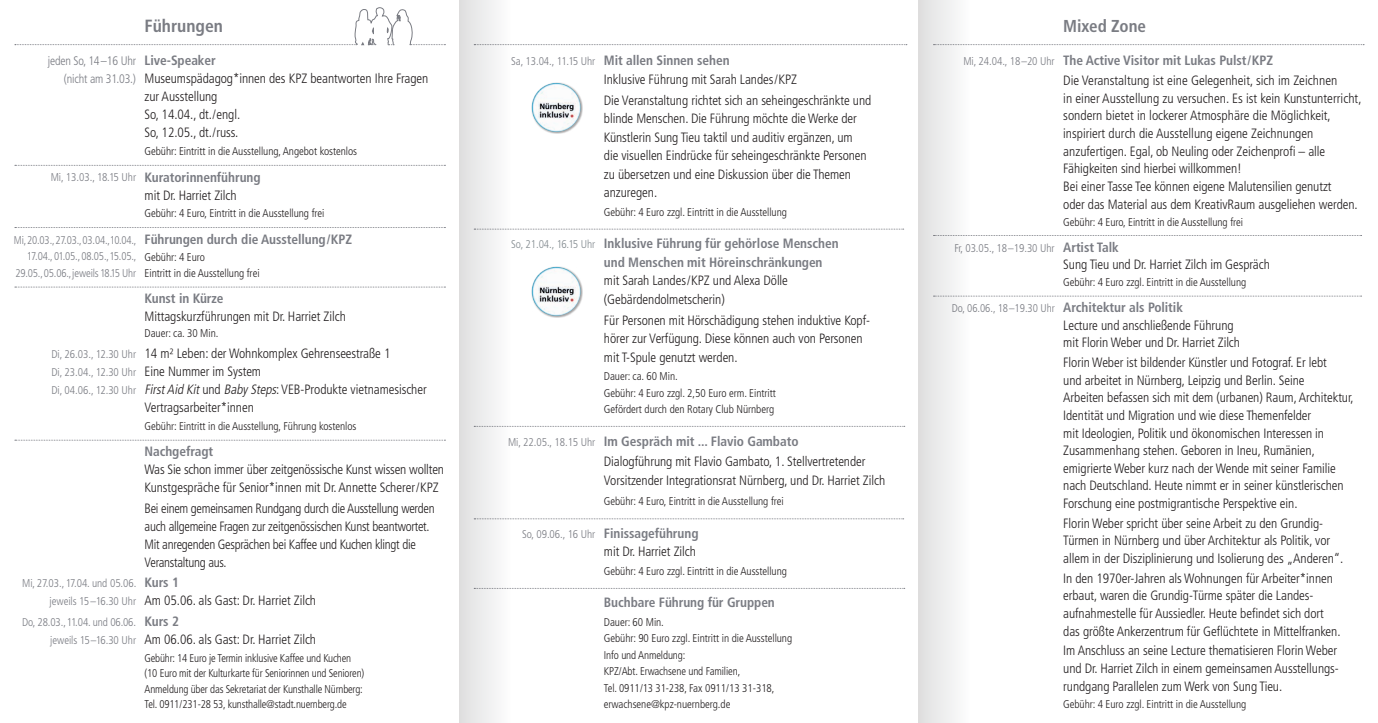
<style>
.page{position:relative;width:1378px;height:723px;background:#fff}
.page>*{position:absolute;margin:0;border:0;box-sizing:border-box;transform-origin:0 0}
.t1{font:700 condensed 17.7px "Frutiger LT Std";color:#7a7c83}
.t2{font:700 condensed 17.25px "Frutiger LT Std";letter-spacing:-.005em;color:#7a7c83}
.t3{font:300 condensed 13.5px/17.7px "Frutiger LT Std";letter-spacing:-.005em;color:#231f20}
.t4{font:700 condensed 13.5px/18.6px "Frutiger LT Std";letter-spacing:-.005em;color:#7a7c83}
.t5{font:300 condensed 13.5px/18px "Frutiger LT Std";letter-spacing:-.005em;color:#231f20;scale:.95 1}
.t6{font:300 condensed 12.3px "Frutiger LT Std";letter-spacing:-.015em;color:#7a7c83}
.t7{font:300 condensed 11.25px/16.5px "Frutiger LT Std";letter-spacing:-.005em;color:#231f20}
.t8{font:300 condensed 11.25px/18px "Frutiger LT Std";letter-spacing:-.005em;color:#7a7c83;text-align:right}
.t9{font:300 condensed 11.25px/15.5px "Frutiger LT Std";letter-spacing:-.005em;color:#231f20;scale:.96 1}
.t10{font:300 condensed 11.25px/16.8px "Frutiger LT Std";letter-spacing:-.005em;color:#7a7c83;text-align:right;scale:.96 1}
.t11{font:300 condensed 11.25px "Frutiger LT Std";letter-spacing:-.005em;color:#81898e}
.s1{font-style:italic}
</style>
<div class="page">
<svg style="left:510px;top:44px;width:397px;height:1px"></svg>
<svg style="left:969px;top:44px;width:395px;height:1px"></svg>
<svg style="left:969px;top:235px;width:392px;height:1px"></svg>
<svg style="left:969px;top:296px;width:392px;height:1px"></svg>
<svg style="left:510px;top:229px;width:393px;height:1px"></svg>
<svg style="left:510px;top:588px;width:395px;height:1px"></svg>
<svg style="left:510px;top:426px;width:395px;height:1px"></svg>
<svg style="left:15px;top:165px;width:430px;height:1px"></svg>
<svg style="left:15px;top:227px;width:430px;height:1px"></svg>
<svg style="left:15px;top:287px;width:430px;height:1px"></svg>
<svg style="left:15px;top:440px;width:430px;height:1px"></svg>
<svg style="left:15px;top:8px;width:430px;height:38px"></svg>
<div style="left:531px;top:266px;width:52px;height:52px;background:#231f20;opacity:.4"></div>
<img style="left:531px;top:267px;width:49px;height:49px;border-radius:24px">
<div style="left:531px;top:82px;width:52px;height:52px;background:#231f20;opacity:.4"></div>
<img style="left:531px;top:83px;width:49px;height:49px;border-radius:24px">
<svg style="left:510px;top:518px;width:393px;height:1px"></svg>
<div style="left:459px;top:0;width:51px;height:723px;background:linear-gradient(to right,#dfdfdf,#fcfcfd)"></div>
<div style="left:918px;top:0;width:51px;height:723px;background:linear-gradient(to right,#dededf,#fcfdfd)"></div>
<h1 class="t1" style="left:145px;top:16px;width:80px">Führungen</h1>
<p class="t4" style="left:145px;top:51px;width:73px">Live-Speaker</p>
<p class="t3" style="left:145px;top:70px;width:285px">Museumspädagog*innen des KPZ beantworten Ihre Fragen zur Ausstellung<br>So, 14.04., dt./engl.<br>So, 12.05., dt./russ.</p>
<p class="t7" style="left:145px;top:143px;width:214px">Gebühr: Eintritt in die Ausstellung, Angebot kostenlos</p>
<p class="t4" style="left:145px;top:168px;width:117px">Kuratorinnenführung</p>
<p class="t3" style="left:145px;top:186px;width:93px">mit Dr. Harriet Zilch</p>
<p class="t7" style="left:145px;top:205px;width:181px">Gebühr: 4 Euro, Eintritt in die Ausstellung frei</p>
<p class="t4" style="left:145px;top:230px;width:209px">Führungen durch die Ausstellung/KPZ</p>
<p class="t7" style="left:145px;top:250px;width:117px;line-height:15.8px">Gebühr: 4 Euro<br>Eintritt in die Ausstellung frei</p>
<p class="t4" style="left:145px;top:289px;width:80px">Kunst in Kürze</p>
<p class="t3" style="left:145px;top:308px;width:203px">Mittagskurzführungen mit Dr. Harriet Zilch</p>
<p class="t7" style="left:145px;top:325px;width:75px">Dauer: ca. 30 Min.</p>
<p class="t3" style="left:145px;top:345px;width:284px">14 m² Leben: der Wohnkomplex Gehrenseestraße 1<br>Eine Nummer im System<br><span class="s1">FirstAid Kit</span>und <span class="s1">BabySteps</span>: VEB-Produkte vietnamesischer Vertragsarbeiter*innen</p>
<p class="t7" style="left:145px;top:418px;width:213px">Gebühr: Eintritt in die Ausstellung, Führung kostenlos</p>
<p class="t4" style="left:145px;top:442px;width:70px">Nachgefragt</p>
<p class="t3" style="left:145px;top:461px;width:301px">Was Sie schon immer über zeitgenössische Kunst wissen wollten<br>Kunstgespräche für Senior*innen mit Dr. Annette Scherer/KPZ</p>
<p class="t5" style="left:145px;top:500px;width:307px">Bei einem gemeinsamen Rundgang durch die Ausstellung werden auch allgemeine Fragen zur zeitgenössischen Kunst beantwortet.<br>Mit anregenden Gesprächen bei Kaffee und Kuchen klingt die Veranstaltung aus.</p>
<p class="t4" style="left:145px;top:573px;width:36px">Kurs 1</p>
<p class="t3" style="left:145px;top:592px;width:173px">Am 05.06. als Gast: Dr. Harriet Zilch</p>
<p class="t4" style="left:145px;top:612px;width:36px">Kurs 2</p>
<p class="t3" style="left:145px;top:630px;width:173px">Am 06.06. als Gast: Dr. Harriet Zilch</p>
<p class="t9" style="left:145px;top:650px;width:230px">Gebühr: 14 Euro je Termin inklusive Kaffee und Kuchen (10 Euro mit der Kulturkarte für Seniorinnen und Senioren)<br>Anmeldung über das Sekretariat der Kunsthalle Nürnberg:<br>Tel. 0911/231-28 53, kunsthalle@stadt.nuernberg.de</p>
<p class="t4" style="left:604px;top:51px;width:127px">Mit allen Sinnen sehen</p>
<p class="t3" style="left:604px;top:69px;width:269px;line-height:20.7px">Inklusive Führung mit Sarah Landes/KPZ<br>Die Veranstaltung richtet sich an seheingeschränkte und</p>
<p class="t3" style="left:604px;top:109px;width:264px;line-height:18.6px">blinde Menschen. Die Führung möchte die Werke der Künstlerin Sung Tieu taktil und auditiv ergänzen, um die visuellen Eindrücke für seheingeschränkte Personen zu übersetzen und eine Diskussion über die Themen anzuregen.</p>
<p class="t7" style="left:604px;top:204px;width:184px">Gebühr: 4 Euro zzgl. Eintritt in die Ausstellung</p>
<p class="t4" style="left:604px;top:234px;width:236px">Inklusive Führung für gehörlose Menschen und Menschen mit Höreinschränkungen</p>
<p class="t3" style="left:604px;top:272px;width:186px;line-height:18.6px">mit Sarah Landes/KPZ und Alexa Dölle (Gebärdendolmetscherin)</p>
<p class="t3" style="left:604px;top:311px;width:268px;line-height:18.6px">Für Personen mit Hörschädigung stehen induktive Kopf&shy;hörer zur Verfügung. Diese können auch von Personen mit T-Spule genutzt werden.</p>
<p class="t7" style="left:604px;top:368px;width:173px">Dauer: ca. 60 Min.<br>Gebühr: 4 Euro zzgl. 2,50 Euro erm. Eintritt<br>Gefördert durch den Rotary Club Nürnberg</p>
<p class="t4" style="left:604px;top:431px;width:196px">Im Gespräch mit ... Flavio Gambato</p>
<p class="t3" style="left:604px;top:452px;width:283px;line-height:18.6px">Dialogführung mit Flavio Gambato, 1. Stellvertretender<br>Vorsitzender Integrationsrat Nürnberg, und Dr. Harriet Zilch</p>
<p class="t7" style="left:604px;top:493px;width:181px">Gebühr: 4 Euro, Eintritt in die Ausstellung frei</p>
<p class="t4" style="left:604px;top:524px;width:96px">Finissageführung</p>
<p class="t3" style="left:604px;top:543px;width:93px">mit Dr. Harriet Zilch</p>
<p class="t7" style="left:604px;top:563px;width:184px">Gebühr: 4 Euro zzgl. Eintritt in die Ausstellung</p>
<p class="t4" style="left:604px;top:593px;width:172px">Buchbare Führung für Gruppen</p>
<p class="t7" style="left:604px;top:614px;width:190px">Dauer: 60 Min.<br>Gebühr: 90 Euro zzgl. Eintritt in die Ausstellung<br>Info und Anmeldung:<br>KPZ/Abt. Erwachsene und Familien,<br>Tel. 0911/13 31-238, Fax 0911/13 31-318, erwachsene@kpz-nuernberg.de</p>
<p class="t6" style="left:48px;top:54px;width:90px">jeden So, 14–16 Uhr</p>
<p class="t8" style="left:963px;top:53px;width:93px">Mi, 24.04., 18–20 Uhr</p>
<p class="t6" style="left:64px;top:72px;width:74px">(nicht am 31.03.)</p>
<p class="t8" style="left:511px;top:53px;width:86px">Sa, 13.04., 11.15 Uhr</p>
<p class="t8" style="left:51px;top:169px;width:87px">Mi, 13.03., 18.15 Uhr</p>
<p class="t10" style="left:14px;top:231px;width:129px">Mi, 20.03., 27.03., 03.04.,10.04.,<br>17.04., 01.05., 08.05., 15.05.,<br>29.05., 05.06., jeweils 18.15 Uhr</p>
<p class="t11" style="left:511px;top:238px;width:86px">So, 21.04., 16.15 Uhr</p>
<p class="t8" style="left:954px;top:239px;width:102px">Fr, 03.05., 18–19.30 Uhr</p>
<p class="t8" style="left:952px;top:299px;width:104px">Do, 06.06., 18–19.30 Uhr</p>
<p class="t8" style="left:51px;top:346px;width:86px;text-align:justify">Di, 26.03., 12.30 Uhr Di, 23.04., 12.30 Uhr Di, 04.06., 12.30 Uhr</p>
<p class="t8" style="left:508px;top:433px;width:89px">Mi, 22.05., 18.15 Uhr</p>
<p class="t8" style="left:522px;top:525px;width:75px">So, 09.06., 16 Uhr</p>
<p class="t8" style="left:22px;top:574px;width:116px">Mi, 27.03., 17.04. und 05.06. jeweils 15–16.30 Uhr</p>
<p class="t8" style="left:22px;top:613px;width:115px">Do, 28.03., 11.04. und 06.06. jeweils 15–16.30 Uhr</p>
<p class="t2" style="left:1063px;top:16px;width:84px">Mixed Zone</p>
<p class="t4" style="left:1063px;top:51px;width:211px">The Active Visitor mit Lukas Pulst/KPZ</p>
<p class="t3" style="left:1063px;top:72px;width:300px">Die Veranstaltung ist eine Gelegenheit, sich im Zeichnen<br>in einer Ausstellung zu versuchen. Es ist kein Kunstunterricht, sondern bietet in lockerer Atmosphäre die Möglichkeit, inspiriert durch die Ausstellung eigene Zeichnungen anzufertigen. Egal, ob Neuling oder Zeichenprofi – alle Fähigkeiten sind hierbei willkommen!<br>Bei einer Tasse Tee können eigene Malutensilien genutzt<br>oder das Material aus dem KreativRaum ausgeliehen werden.</p>
<p class="t7" style="left:1063px;top:214px;width:181px">Gebühr: 4 Euro, Eintritt in die Ausstellung frei</p>
<p class="t4" style="left:1063px;top:238px;width:57px">Artist Talk</p>
<p class="t3" style="left:1063px;top:256px;width:208px">Sung Tieu und Dr. Harriet Zilch im Gespräch</p>
<p class="t7" style="left:1063px;top:274px;width:184px">Gebühr: 4 Euro zzgl. Eintritt in die Ausstellung</p>
<p class="t4" style="left:1063px;top:298px;width:121px">Architektur als Politik</p>
<p class="t3" style="left:1063px;top:316px;width:178px">Lecture und anschließende Führung mit Florin Weber und Dr. Harriet Zilch</p>
<p class="t3" style="left:1063px;top:354px;width:292px">Florin Weber ist bildender Künstler und Fotograf. Er lebt<br>und arbeitet in Nürnberg, Leipzig und Berlin. Seine<br>Arbeiten befassen sich mit dem (urbanen) Raum, Architektur, Identität und Migration und wie diese Themenfelder<br>mit Ideologien, Politik und ökonomischen Interessen in Zusammenhang stehen. Geboren in Ineu, Rumänien, emigrierte Weber kurz nach der Wende mit seiner Familie nach Deutschland. Heute nimmt er in seiner künstlerischen Forschung eine postmigrantische Perspektive ein.</p>
<p class="t3" style="left:1063px;top:514px;width:282px">Florin Weber spricht über seine Arbeit zu den Grundig-<br>Türmen in Nürnberg und über Architektur als Politik, vor allem in der Disziplinierung und Isolierung des „Anderen“.</p>
<p class="t3" style="left:1063px;top:569px;width:279px">In den 1970er-Jahren als Wohnungen für Arbeiter*innen erbaut, waren die Grundig-Türme später die Landes&shy;aufnahmestelle für Aussiedler. Heute befindet sich dort das größte Ankerzentrum für Geflüchtete in Mittelfranken.</p>
<p class="t3" style="left:1063px;top:642px;width:277px">Im Anschluss an seine Lecture thematisieren Florin Weber und Dr. Harriet Zilch in einem gemeinsamen Ausstellungs&shy;rundgang Parallelen zum Werk von Sung Tieu.</p>
<p class="t7" style="left:1063px;top:696px;width:184px">Gebühr: 4 Euro zzgl. Eintritt in die Ausstellung</p>
</div>
